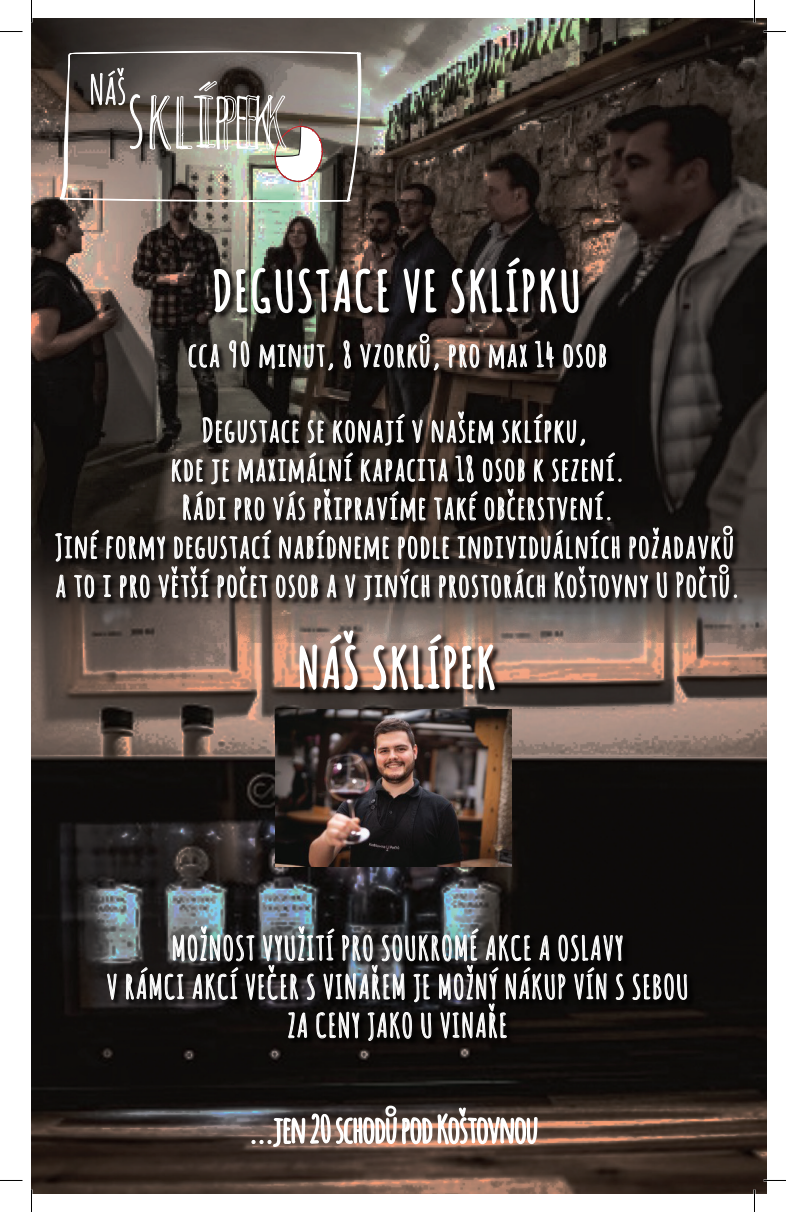
<style>
.page{position:relative;width:786px;height:1212px;background:#fff}
.page>*{position:absolute;margin:0;border:0;box-sizing:border-box;transform-origin:0 0}
.t1{font:78.9px "Amatic SC";color:#fff}
.t2{font:700 54.9px "Amatic";letter-spacing:.075em;color:#fff}
.t3{font:39.45px "Amatic SC";color:#fff}
.t4{font:700 32.85px "Amatic";letter-spacing:.075em;color:#fff}
.t5{font:700 32.25px/38.7px "Amatic";letter-spacing:.075em;color:#fff;text-align:center}
</style>
<div class="page">
<svg style="left:31px;top:57px;width:1px;height:1099px"></svg>
<img style="left:32px;top:19px;width:734px;height:1173px">
<img style="left:211px;top:256px;width:237px;height:75px">
<img style="left:186px;top:331px;width:434px;height:56px">
<svg style="left:188px;top:267px;width:251px;height:115px;background:#423f3b"></svg>
<svg style="left:448px;top:256px;width:158px;height:144px;background:#413a37"></svg>
<img style="left:53px;top:410px;width:701px;height:207px">
<svg style="left:55px;top:411px;width:682px;height:197px;background:#403c39"></svg>
<img style="left:105px;top:923px;width:596px;height:134px">
<svg style="left:107px;top:973px;width:10px;height:33px"></svg>
<svg style="left:632px;top:972px;width:55px;height:32px;background:#474645"></svg>
<img style="left:126px;top:629px;width:498px;height:544px">
<svg style="left:60px;top:51px;width:301px;height:150px;background:#7b746d"></svg>
<svg style="left:91px;top:68px;width:234px;height:121px;background:#827b73"></svg>
<hr style="left:753px;top:0;width:2px;height:22px;background:#fff">
<hr style="left:753px;top:1189px;width:2px;height:22px;background:#fff">
<svg style="left:0;top:31px;width:22px;height:1px"></svg>
<svg style="left:763px;top:31px;width:23px;height:1px"></svg>
<svg style="left:31px;top:0;width:1px;height:22px"></svg>
<svg style="left:31px;top:1189px;width:1px;height:22px"></svg>
<svg style="left:754px;top:0;width:1px;height:22px"></svg>
<svg style="left:754px;top:1189px;width:1px;height:22px"></svg>
<p class="t3" style="left:89px;top:64px;width:39px">Náš</p>
<h1 class="t1" style="left:127px;top:68px;width:152px">sklípek</h1>
<h2 class="t2" style="left:214px;top:252px;width:367px">DEGUSTACE VE SKLÍPKU</h2>
<p class="t4" style="left:188px;top:331px;width:420px">cca 90 minut, 8 vzorků, pro max 14 osob</p>
<p class="t5" style="left:55px;top:409px;width:685px">Degustace se konají v našem sklípku,<br>kde je maximální kapacita 18 osob k sezení.<br>Rádi pro vás připravíme také občerstvení.<br>Jiné formy degustací nabídneme podle individuálních požadavků a to i pro větší počet osob a v jiných prostorách Koštovny U Počtů.</p>
<h2 class="t2" style="left:298px;top:628px;width:198px">NÁŠ SKLÍPEK</h2>
<p class="t5" style="left:107px;top:927px;width:582px">MOŽNOST VYUŽITÍ PRO SOUKROMÉ AKCE A OSLAVY<br>V RÁMCI AKCÍ VEČER S VINAŘEM JE MOŽNÝ NÁKUP VÍN S SEBOU<br>ZA CENY JAKO U VINAŘE</p>
</div>
